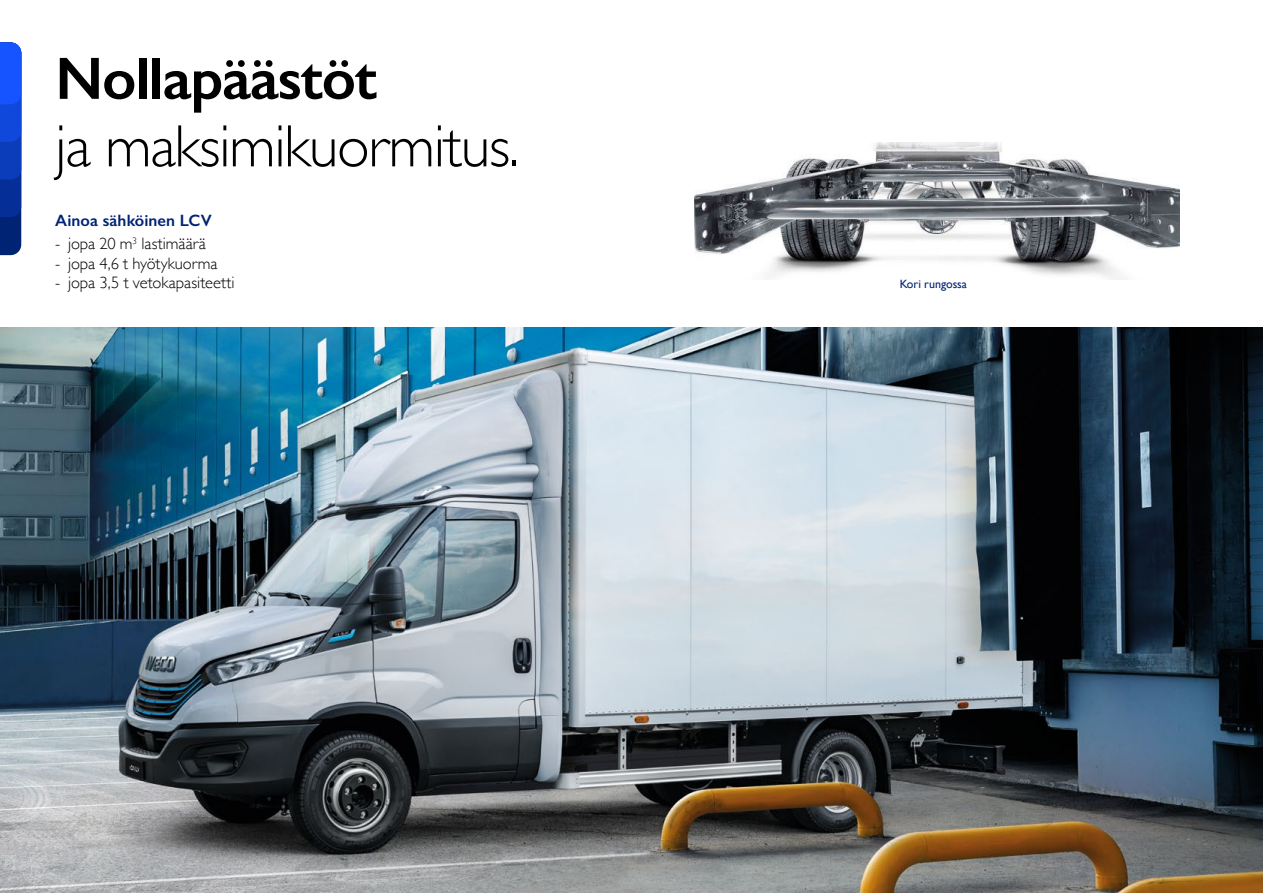
<style>
.page{position:relative;width:1263px;height:893px;background:#fff}
.page>*{position:absolute;margin:0;border:0;box-sizing:border-box;transform-origin:0 0}
.t1{font:300 60px "Gill Sans";letter-spacing:-.02em;color:#000}
.t2{font:600 60px "Gill Sans";letter-spacing:-.02em;color:#000}
.t3{font:300 16.5px "Gill Sans";letter-spacing:-.005em;color:#000}
.t4{font:600 16.5px "Gill Sans";letter-spacing:.005em;color:#002373}
.t5{font:12px "Gill Sans";color:#002373}
</style>
<div class="page">
<img style="left:695px;top:143px;width:484px;height:136px">
<img style="left:0;top:327px;width:1263px;height:566px">
<svg style="left:0;top:43px;width:21px;height:212px;background:#0d3fc0"></svg>
<h1 class="t2" style="left:55px;top:42px;width:323px">Nollapäästöt</h1>
<h1 class="t1" style="left:55px;top:99px;width:466px">ja maksimikuormitus.</h1>
<p class="t4" style="left:55px;top:210px;width:158px">Ainoa sähköinen LCV</p>
<p class="t3" style="left:55px;top:231px;width:152px">- jopa 20 m<sup>3</sup> lastimäärä</p>
<p class="t3" style="left:55px;top:251px;width:164px">- jopa 4,6 t hyötykuorma</p>
<p class="t3" style="left:55px;top:270px;width:181px">- jopa 3,5 t vetokapasiteetti</p>
<p class="t5" style="left:900px;top:276px;width:69px">Kori rungossa</p>
</div>
